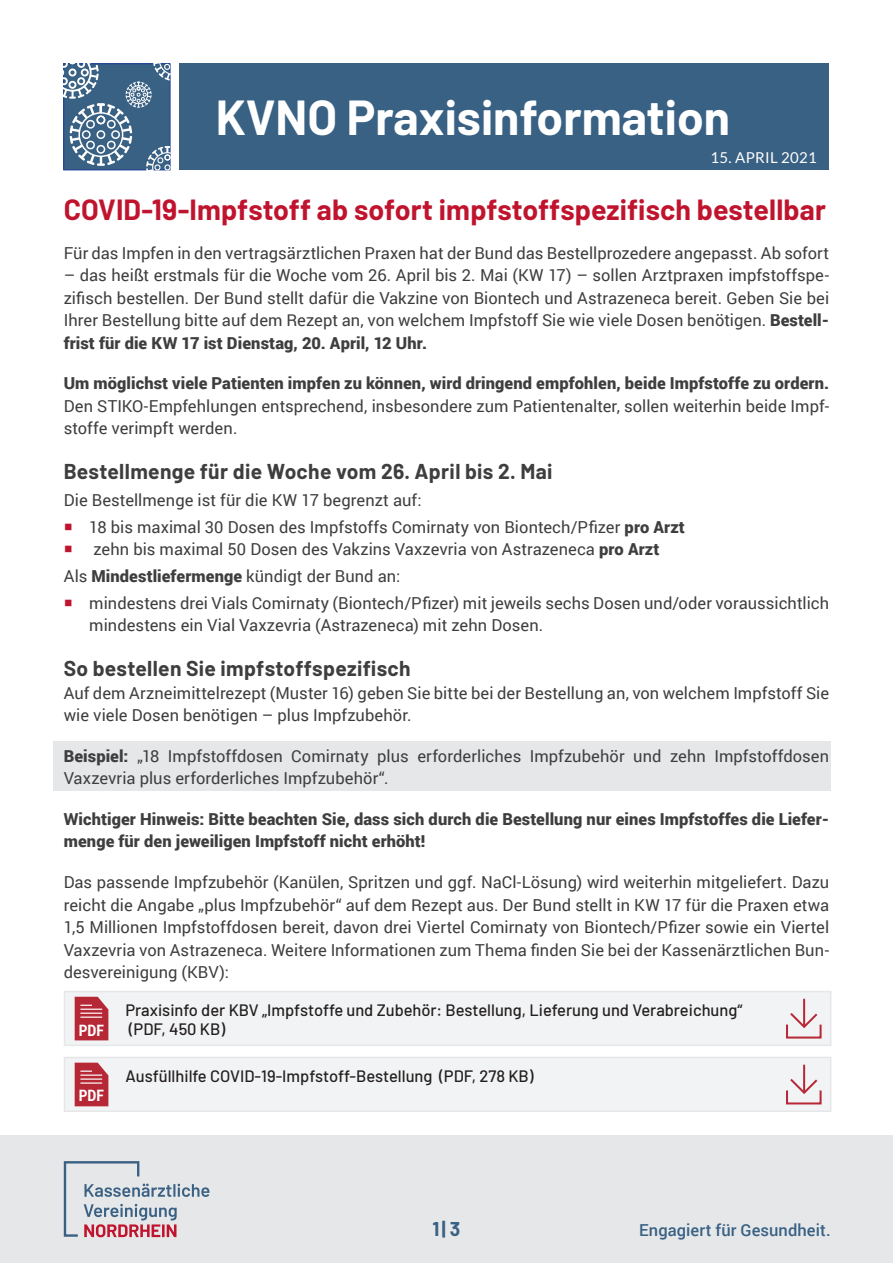
<style>
.page{position:relative;width:893px;height:1263px;background:#fff}
.page>*{position:absolute;margin:0;border:0;box-sizing:border-box;transform-origin:0 0}
.t1{font:700 48px "Barlow";color:#fff}
._1_0_-_Fließtext_-_1{font:700 28.5px "Barlow";color:#c0142e}
._1_0_-_Fließtext_-_1-2{font:700 21px "Barlow";letter-spacing:.015em;color:#3e3e3f}
.t2{font:700 19.5px "Barlow";color:#396184}
._1_0_-_Fließtext_-_1-3{font:16.5px/22.5px "Roboto";letter-spacing:.005em;color:#3e3e3f;text-align:justify}
.t3{font:500 16.5px "Barlow";color:#231f20}
._1_0_-_Fließtext_-_1-4{font:900 16.5px/22.5px "Roboto";letter-spacing:.005em;color:#3e3e3f}
.t4{font:500 16.5px "Roboto";letter-spacing:.005em;color:#396184}
.t5{font:700 condensed 15.6px "Roboto";color:#fff}
.t6{font:15px "Lato";letter-spacing:.02em;color:#fff}
.s1{font-weight:900}
.s2{color:#c0142e}
</style>
<div class="page">
<div style="left:180px;top:64px;width:649px;height:106px;background:#396184"></div>
<svg style="left:64px;top:64px;width:106px;height:106px;background:#5c7d9a"></svg>
<div style="left:0;top:1135px;width:893px;height:128px;background:#e6e7e9"></div>
<svg style="left:64px;top:1161px;width:145px;height:76px"></svg>
<div style="left:53px;top:741px;width:778px;height:50px;background:#e6e7e9"></div>
<div style="left:64px;top:991px;width:767px;height:55px;background:#f2f3f4;border:2px solid #e6e7e9"></div>
<svg style="left:75px;top:997px;width:33px;height:43px"></svg>
<div style="left:786px;top:1023px;width:36px;height:15px;border:2px solid #b72837"></div>
<svg style="left:788px;top:1011px;width:31px;height:19px"></svg>
<hr style="left:803px;top:999px;width:2px;height:26px;background:#b72837">
<div style="left:64px;top:1057px;width:767px;height:55px;background:#f2f3f4;border:2px solid #e6e7e9"></div>
<svg style="left:75px;top:1063px;width:33px;height:43px"></svg>
<div style="left:786px;top:1089px;width:36px;height:15px;border:2px solid #b72837"></div>
<svg style="left:788px;top:1077px;width:31px;height:18px"></svg>
<hr style="left:803px;top:1065px;width:2px;height:26px;background:#b72837">
<h1 class="t1" style="left:216px;top:82px;width:516px">KVNO Praxisinformation</h1>
<p class="t6" style="left:711px;top:149px;width:108px">15. APRIL 2021</p>
<p class="_1_0_-_Fließtext_-_1" style="left:64px;top:188px;width:764px">COVID-19-Impfstoff ab sofort impfstoffspezifisch bestellbar</p>
<p class="_1_0_-_Fließtext_-_1-3" style="left:64px;top:241px;width:767px">Für das Impfen in den vertragsärztlichen Praxen hat der Bund das Bestellprozedere angepasst. Ab sofort</p>
<p class="_1_0_-_Fließtext_-_1-3" style="left:64px;top:264px;width:767px">– das heißt erstmals für die Woche vom 26. April bis 2. Mai (KW 17) – sollen Arztpraxen impfstoffspe&shy;zifisch bestellen. Der Bund stellt dafür die Vakzine von Biontech und Astrazeneca bereit. Geben Sie bei Ihrer Bestellung bitte auf dem Rezept an, von welchem Impfstoff Sie wie viele Dosen benötigen. <span class="s1">Bestell&shy;frist für die KW 17 ist Dienstag, 20. April, 12 Uhr.</span></p>
<p class="_1_0_-_Fließtext_-_1-3" style="left:64px;top:372px;width:767px"><span class="s1">Um möglichst viele Patienten impfen zu können, wird dringend empfohlen, beide Impfstoffe zu ordern.<br></span>Den STIKO-Empfehlungen entsprechend, insbesondere zum Patientenalter, sollen weiterhin beide Impf&shy;stoffe verimpft werden.</p>
<p class="_1_0_-_Fließtext_-_1-2" style="left:64px;top:456px;width:490px">Bestellmenge für die Woche vom 26. April bis 2. Mai</p>
<p class="_1_0_-_Fließtext_-_1-3" style="left:64px;top:488px;width:359px">Die Bestellmenge ist für die KW 17 begrenzt auf:</p>
<p class="_1_0_-_Fließtext_-_1-3" style="left:64px;top:515px;width:623px"><span class="s2">○</span> 18 bis maximal 30 Dosen des Impfstoffs Comirnaty von Biontech/Pfizer <span class="s1">pro Arzt</span></p>
<p class="_1_0_-_Fließtext_-_1-3" style="left:64px;top:538px;width:597px"><span class="s2">○</span> zehn bis maximal 50 Dosen des Vakzins Vaxzevria von Astrazeneca <span class="s1">pro Arzt</span></p>
<p class="_1_0_-_Fließtext_-_1-3" style="left:64px;top:564px;width:338px">Als <span class="s1">Mindestliefermenge</span> kündigt der Bund an:</p>
<p class="_1_0_-_Fließtext_-_1-3" style="left:89px;top:591px;width:741px;text-indent:-26px"><span class="s2">○</span> mindestens drei Vials Comirnaty (Biontech/Pfizer) mit jeweils sechs Dosen und/oder voraussichtlich mindestens ein Vial Vaxzevria (Astrazeneca) mit zehn Dosen.</p>
<p class="_1_0_-_Fließtext_-_1-2" style="left:64px;top:653px;width:348px">So bestellen Sie impfstoffspezifisch</p>
<p class="_1_0_-_Fließtext_-_1-3" style="left:64px;top:681px;width:767px">Auf dem Arzneimittelrezept (Muster 16) geben Sie bitte bei der Bestellung an, von welchem Impfstoff Sie wie viele Dosen benötigen – plus Impfzubehör.</p>
<p class="_1_0_-_Fließtext_-_1-3" style="left:64px;top:744px;width:767px"><span class="s1">Beispiel:</span> „18 Impfstoffdosen Comirnaty plus erforderliches Impfzubehör und zehn Impfstoffdosen<br>Vaxzevria plus erforderliches Impfzubehör“.</p>
<p class="_1_0_-_Fließtext_-_1-4" style="left:64px;top:807px;width:767px">Wichtiger Hinweis: Bitte beachten Sie, dass sich durch die Bestellung nur eines Impfstoffes die Liefer&shy;menge für den jeweiligen Impfstoff nicht erhöht!</p>
<p class="_1_0_-_Fließtext_-_1-3" style="left:64px;top:870px;width:767px">Das passende Impfzubehör (Kanülen, Spritzen und ggf. NaCl-Lösung) wird weiterhin mitgeliefert. Dazu reicht die Angabe „plus Impfzubehör“ auf dem Rezept aus. Der Bund stellt in KW 17 für die Praxen etwa 1,5 Millionen Impfstoffdosen bereit, davon drei Viertel Comirnaty von Biontech/Pfizer sowie ein Viertel Vaxzevria von Astrazeneca. Weitere Informationen zum Thema finden Sie bei der Kassenärztlichen Bun&shy;desvereinigung (KBV):</p>
<p class="t5" style="left:79px;top:1019px;width:27px">PDF</p>
<p class="t5" style="left:79px;top:1085px;width:27px">PDF</p>
<p class="t3" style="left:125px;top:998px;width:618px">Praxisinfo der KBV „Impfstoffe und Zubehör: Bestellung, Lieferung und Verabreichung“</p>
<p class="t3" style="left:129px;top:1017px;width:98px">(PDF, 450 KB)</p>
<p class="t3" style="left:125px;top:1064px;width:410px">Ausfüllhilfe COVID-19-Impfstoff-Bestellung (PDF, 278 KB)</p>
<p class="t2" style="left:433px;top:1214px;width:29px">1| 3</p>
<p class="t4" style="left:639px;top:1218px;width:193px">Engagiert für Gesundheit.</p>
</div>
